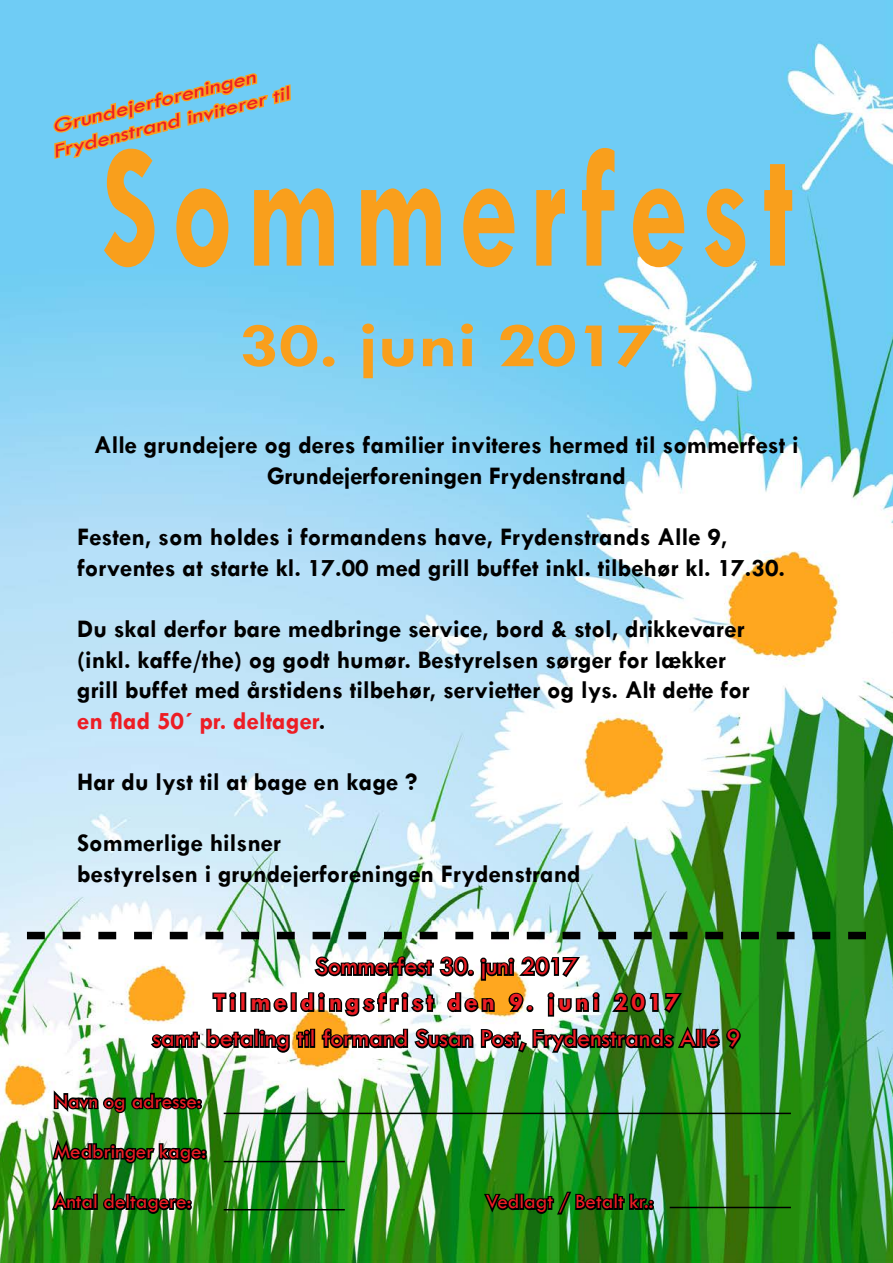
<style>
.page{position:relative;width:893px;height:1263px;background:#fff}
.page>*{position:absolute;margin:0;border:0;box-sizing:border-box;transform-origin:0 0}
.t1{font:700 180px "Tw Cen";letter-spacing:.1em;color:#f99f1c;scale:.67 1}
.t2{font:700 65.25px "Tw Cen";color:#f99f1c;scale:1.15 1}
.t3{font:700 25.5px/30.6px "Tw Cen";color:#000}
.t4{font:25.5px "Tw Cen";color:#ed1d24}
.t5{font:700 25.5px "Tw Cen";letter-spacing:.15em;color:#ed1d24}
.t6{font:21px "Tw Cen";color:#ed1d24}
.t7{font:italic 20.1px/24.2px "Tw Cen";color:#ed1d24;scale:1.24 1}
.s1{color:#ed1d24}
</style>
<div class="page">
<img style="left:0;top:0;width:893px;height:1263px">
<svg style="left:27px;top:932px;width:839px;height:7px"></svg>
<svg style="left:312px;top:954px;width:271px;height:28px"></svg>
<img style="left:149px;top:990px;width:593px;height:65px">
<img style="left:52px;top:1087px;width:153px;height:28px">
<img style="left:51px;top:1135px;width:158px;height:31px">
<svg style="left:50px;top:1187px;width:45px;height:25px"></svg>
<div style="left:93px;top:1193px;width:5px;height:17px;border:3px solid #000"></div>
<svg style="left:101px;top:1192px;width:93px;height:24px"></svg>
<svg style="left:482px;top:1190px;width:175px;height:27px"></svg>
<hr style="left:224px;top:1113px;width:567px;height:1px;background:#000">
<svg style="left:51px;top:70px;width:241px;height:91px"></svg>
<hr style="left:224px;top:1209px;width:121px;height:1px;background:#000">
<hr style="left:670px;top:1207px;width:121px;height:1px;background:#000">
<hr style="left:224px;top:1161px;width:121px;height:1px;background:#000">
<p class="t7" style="left:44px;top:116px;width:198px;rotate:-14deg">Grundejerforeningen<br>Frydenstrand inviterer til</p>
<h1 class="t1" style="left:101px;top:101px;width:1035px">Sommerfest</h1>
<h2 class="t2" style="left:239px;top:306px;width:364px">30. juni 2017</h2>
<p class="t3" style="left:94px;top:429px;width:706px;text-align:center">Alle grundejere og deres familier inviteres hermed til sommerfest i<br>Grundejerforeningen Frydenstrand</p>
<p class="t3" style="left:77px;top:521px;width:709px">Festen, som holdes i formandens have, Frydenstrands Alle 9, forventes at starte kl. 17.00 med grill buffet inkl. tilbehør kl. 17.30.</p>
<p class="t3" style="left:77px;top:613px;width:674px">Du skal derfor bare medbringe service, bord &amp; stol, drikkevarer (inkl. kaffe/the) og godt humør. Bestyrelsen sørger for lækker grill buffet med årstidens tilbehør, servietter og lys. Alt dette for <span class="s1">en flad 50´ pr. deltager</span>.</p>
<p class="t3" style="left:77px;top:766px;width:342px">Har du lyst til at bage en kage ?</p>
<p class="t3" style="left:77px;top:827px;width:505px">Sommerlige hilsner<br>bestyrelsen i grundejerforeningen Frydenstrand</p>
<p class="t4" style="left:315px;top:951px;width:264px">Sommerfest 30. juni 2017</p>
<p class="t5" style="left:213px;top:987px;width:468px">Tilmeldingsfrist den 9. juni 2017</p>
<p class="t4" style="left:152px;top:1023px;width:589px">samt betaling til formand Susan Post, Frydenstrands Allé 9</p>
<p class="t6" style="left:54px;top:1088px;width:149px">Navn og adresse:</p>
<p class="t6" style="left:54px;top:1139px;width:154px">Medbringer kage:</p>
<p class="t6" style="left:54px;top:1189px;width:139px">Antal deltagere:</p>
<p class="t6" style="left:486px;top:1189px;width:169px">Vedlagt / Betalt kr.:</p>
</div>
